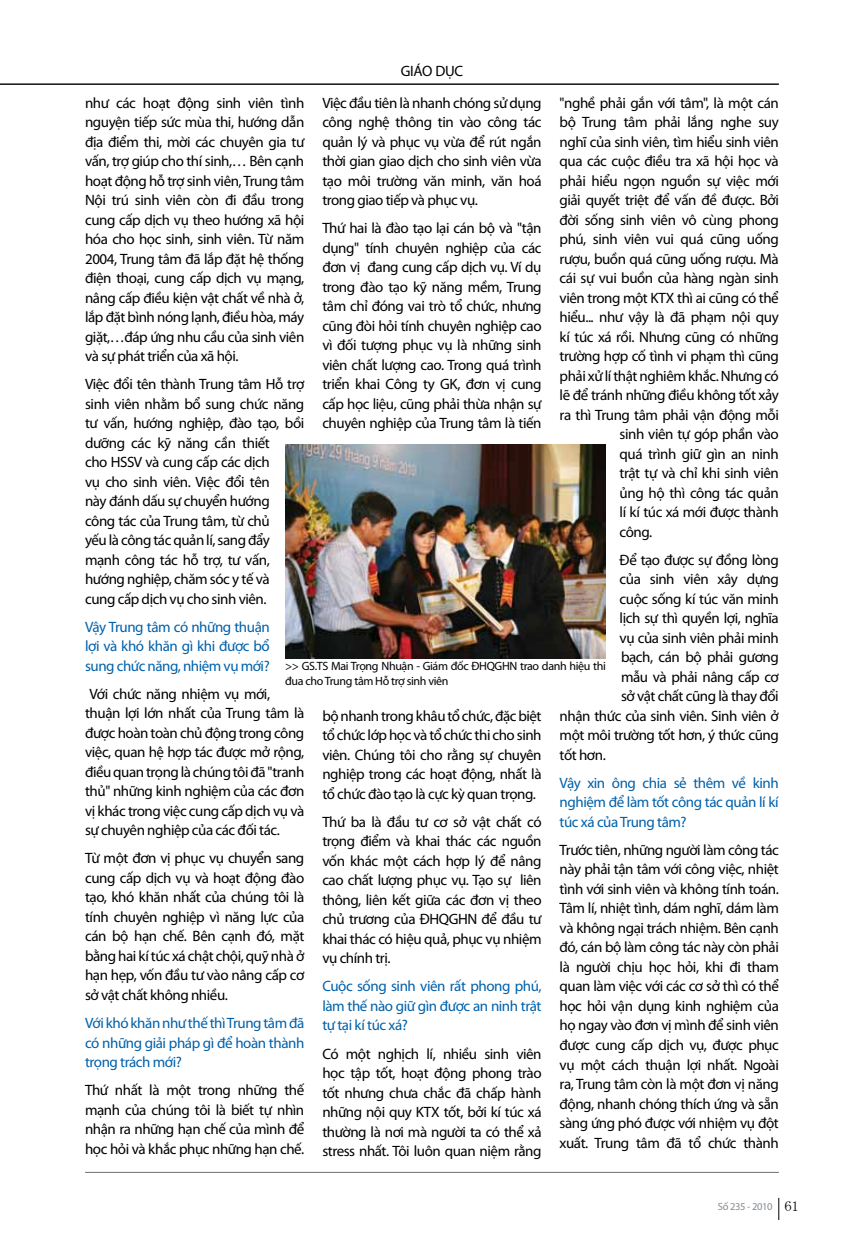
<style>
.page{position:relative;width:864px;height:1242px;background:#fff}
.page>*{position:absolute;margin:0;border:0;box-sizing:border-box;transform-origin:0 0}
.t1{font:15px/19.5px "Myriad Pro";letter-spacing:-.03em;color:#000;text-align:justify}
.t2{font:15px/19.5px "Myriad Pro";letter-spacing:-.03em;color:#0061aa;text-align:justify}
.t3{font:12px/15px "Myriad Pro";letter-spacing:-.03em;color:#000}
.t4{font:10.5px "Myriad Pro";letter-spacing:-.03em;color:#828b92}
.s1{font-family:"MS Mincho";font-size:14.25px;color:#000}
</style>
<div class="page">
<img style="left:285px;top:444px;width:320px;height:214px">
<hr style="left:0;top:84px;width:778px;height:1px;background:#0a0a0b">
<hr style="left:85px;top:1172px;width:693px;height:1px;background:#6d6e71">
<svg style="left:778px;top:1198px;width:1px;height:22px"></svg>
<p class="t1" style="left:400px;top:61px;width:9px">GIÁO</p>
<p class="t1" style="left:435px;top:61px;width:19px">DỤC</p>
<p class="t1" style="left:322px;top:93px;width:221px">Việc đầu tiên là nhanh chóng sử dụng công nghệ thông tin vào công tác quản lý và phục vụ vừa để rút ngắn thời gian giao dịch cho sinh viên vừa tạo môi trường văn minh, văn hoá trong giao tiếp và phục vụ.</p>
<p class="t1" style="left:322px;top:218px;width:221px">Thứ hai là đào tạo lại cán bộ và "tận dụng" tính chuyên nghiệp của các đơn vị đang cung cấp dịch vụ. Ví dụ trong đào tạo kỹ năng mềm, Trung tâm chỉ đóng vai trò tổ chức, nhưng cũng đòi hỏi tính chuyên nghiệp cao vì đối tượng phục vụ là những sinh viên chất lượng cao. Trong quá trình triển khai Công ty GK, đơn vị cung cấp học liệu, cũng phải thừa nhận sự chuyên nghiệp của Trung tâm là tiến</p>
<p class="t1" style="left:559px;top:93px;width:220px">"nghề phải gắn với tâm", là một cán</p>
<p class="t1" style="left:559px;top:112px;width:220px">bộ Trung tâm phải lắng nghe suy</p>
<p class="t1" style="left:559px;top:132px;width:221px">nghĩ của sinh viên, tìm hiểu sinh viên</p>
<p class="t1" style="left:559px;top:151px;width:221px">qua các cuộc điều tra xã hội học và</p>
<p class="t1" style="left:559px;top:171px;width:221px">phải hiểu ngọn nguồn sự việc mới</p>
<p class="t1" style="left:559px;top:190px;width:221px">giải quyết triệt để vấn đề được. Bởi</p>
<p class="t1" style="left:559px;top:210px;width:220px">đời sống sinh viên vô cùng phong</p>
<p class="t1" style="left:559px;top:229px;width:221px">phú, sinh viên vui quá cũng uống</p>
<p class="t1" style="left:559px;top:249px;width:221px">rượu, buồn quá cũng uống rượu. Mà</p>
<p class="t1" style="left:559px;top:268px;width:221px">cái sự vui buồn của hàng ngàn sinh</p>
<p class="t1" style="left:559px;top:288px;width:221px">viên trong một KTX thì ai cũng có thể</p>
<p class="t1" style="left:559px;top:307px;width:220px">hiểu... như vậy là đã phạm nội quy</p>
<p class="t1" style="left:559px;top:327px;width:221px">kí túc xá rồi. N hưng cũng có những</p>
<p class="t1" style="left:559px;top:346px;width:221px">trường hợp cố tình vi phạm thì cũng</p>
<p class="t1" style="left:559px;top:366px;width:221px">phải xử lí thật nghiêm khắc. N hưng có</p>
<p class="t1" style="left:559px;top:385px;width:221px">lẽ để tránh những điều không tốt xảy</p>
<p class="t1" style="left:559px;top:405px;width:221px">ra thì Trung tâm phải vận động mỗi</p>
<p class="t1" style="left:619px;top:424px;width:161px">sinh viên tự góp phần vào</p>
<p class="t1" style="left:619px;top:444px;width:161px">quá trình giữ gìn an ninh</p>
<p class="t1" style="left:619px;top:463px;width:161px">trật tự và chỉ khi sinh viên</p>
<p class="t1" style="left:619px;top:483px;width:161px">ủng hộ thì công tác quản</p>
<p class="t1" style="left:619px;top:502px;width:161px">lí kí túc xá mới được thành</p>
<p class="t1" style="left:619px;top:522px;width:34px">công.</p>
<p class="t1" style="left:619px;top:550px;width:161px">Để tạo được sự đồng lòng</p>
<p class="t1" style="left:619px;top:569px;width:161px">của sinh viên xây dựng</p>
<p class="t1" style="left:619px;top:589px;width:161px">cuộc sống kí túc văn minh</p>
<p class="t1" style="left:619px;top:608px;width:161px">lịch sự thì quyền lợi, nghĩa</p>
<p class="t1" style="left:619px;top:628px;width:161px">vụ của sinh viên phải minh</p>
<p class="t1" style="left:620px;top:647px;width:159px">bạch, cán bộ phải gương</p>
<p class="t1" style="left:620px;top:667px;width:159px">mẫu và phải nâng cấp cơ</p>
<p class="t1" style="left:620px;top:686px;width:159px">sở vật chất cũng là thay đổi</p>
<p class="t1" style="left:559px;top:706px;width:221px">nhận thức của sinh viên. Sinh viên ở</p>
<p class="t1" style="left:559px;top:725px;width:221px">một môi trường tốt hơn, ý thức cũng</p>
<p class="t1" style="left:559px;top:745px;width:48px">tốt hơn.</p>
<p class="t2" style="left:559px;top:773px;width:221px">Vậy xin ông chia sẻ thêm về kinh nghiệm để làm tốt công tác quản lí kí túc xá của Trung tâm?</p>
<p class="t1" style="left:559px;top:840px;width:221px">Trước tiên, những người làm công tác này phải tận tâm với công việc, nhiệt tình với sinh viên và không tính toán.<br>Tâm lí, nhiệt tình, dám nghĩ, dám làm và không ngại trách nhiệm. Bên cạnh đó, cán bộ làm công tác này còn phải là người chịu học hỏi, khi đi tham quan làm việc với các cơ sở thì có thể học hỏi vận dụng kinh nghiệm của họ ngay vào đơn vị mình để sinh viên được cung cấp dịch vụ, được phục vụ một cách thuận lợi nhất. Ngoài ra, Trung tâm còn là một đơn vị năng động, nhanh chóng thích ứng và sẵn sàng ứng phó được với nhiệm vụ đột xuất. Trung tâm đã tổ chức thành</p>
<p class="t1" style="left:85px;top:93px;width:221px">như các hoạt động sinh viên tình nguyện tiếp sức mùa thi, hướng dẫn địa điểm thi, mời các chuyên gia tư vấn, trợ giúp cho thí sinh,… Bên cạnh hoạt động hỗ trợ sinh viên, Trung tâm Nội trú sinh viên còn đi đầu trong cung cấp dịch vụ theo hướng xã hội hóa cho học sinh, sinh viên. Từ năm 2004, Trung tâm đã lắp đặt hệ thống điện thoại, cung cấp dịch vụ mạng, nâng cấp điều kiện vật chất về nhà ở, lắp đặt bình nóng lạnh, điều hòa, máy giặt,…đáp ứng nhu cầu của sinh viên và sự phát triển của xã hội.</p>
<p class="t1" style="left:85px;top:374px;width:221px;text-align:left">Việc đổi tên thành Trung tâm Hỗ trợ sinh viên nhằm bổ sung chức năng tư vấn, hướng nghiệp, đào tạo, bồi dưỡng các kỹ năng cần thiết<br>cho HSSV và cung cấp các dịch<br>vụ cho sinh viên. Việc đổi tên<br>này đánh dấu sự chuyển hướng<br>công tác của Trung tâm, từ chủ<br>yếu là công tác quản lí, sang đẩy mạnh công tác hỗ trợ, tư vấn, hướng nghiệp, chăm sóc y tế và<br>cung cấp dịch vụ cho sinh viên.</p>
<p class="t2" style="left:85px;top:617px;width:186px">Vậy Trung tâm có những thuận lợi và khó khăn gì khi được bổ sung chức năng, nhiệm vụ mới?</p>
<p class="t1" style="left:85px;top:684px;width:221px;text-align:left">Với chức năng nhiệm vụ mới, thuận lợi lớn nhất của Trung tâm là được hoàn toàn chủ động trong công việc, quan hệ hợp tác được mở rộng, điều quan trọng là chúng tôi đã "tranh thủ" những kinh nghiệm của các đơn vị khác trong việc cung cấp dịch vụ và sự chuyên nghiệp của các đối tác.</p>
<p class="t1" style="left:85px;top:848px;width:221px">Từ một đơn vị phục vụ chuyển sang cung cấp dịch vụ và hoạt động đào tạo, khó khăn nhất của chúng tôi là tính chuyên nghiệp vì năng lực của cán bộ hạn chế. Bên cạnh đó, mặt bằng hai kí túc xá chật chội, quỹ nhà ở hạn hẹp, vốn đầu tư vào nâng cấp cơ sở vật chất không nhiều.</p>
<p class="t2" style="left:85px;top:1013px;width:221px">Với khó khăn như thế thì Trung tâm đã có những giải pháp gì để hoàn thành trọng trách mới?</p>
<p class="t1" style="left:85px;top:1080px;width:221px">Thứ nhất là một trong những thế mạnh của chúng tôi là biết tự nhìn nhận ra những hạn chế của mình để học hỏi và khắc phục những hạn chế.</p>
<p class="t3" style="left:285px;top:658px;width:322px">&gt;&gt; GS.TS Mai Trọng N huận - Giám đốc ĐHQGHN trao danh hiệu thi đua cho Trung tâm Hỗ trợ sinh viên</p>
<p class="t1" style="left:322px;top:706px;width:221px">bộ nhanh trong khâu tổ chức, đặc biệt tổ chức lớp học và tổ chức thi cho sinh viên. Chúng tôi cho rằng sự chuyên nghiệp trong các hoạt động, nhất là tổ chức đào tạo là cực kỳ quan trọng.</p>
<p class="t1" style="left:322px;top:812px;width:221px">Thứ ba là đầu tư cơ sở vật chất có trọng điểm và khai thác các nguồn vốn khác một cách hợp lý để nâng cao chất lượng phục vụ. Tạo sự liên thông, liên kết giữa các đơn vị theo chủ trương của ĐHQGHN để đầu tư khai thác có hiệu quả, phục vụ nhiệm vụ chính trị.</p>
<p class="t2" style="left:322px;top:976px;width:221px">Cuộc sống sinh viên rất phong phú, làm thế nào giữ gìn được an ninh trật tự tại kí túc xá?</p>
<p class="t1" style="left:322px;top:1043px;width:221px">Có một nghịch lí, nhiều sinh viên học tập tốt, hoạt động phong trào tốt nhưng chưa chắc đã chấp hành những nội quy KTX tốt, bởi kí túc xá thường là nơi mà người ta có thể xả stress nhất. Tôi luôn quan niệm rằng</p>
<p class="t4" style="left:717px;top:1199px;width:83px">Số 235 - 2010 <span class="s1">61</span></p>
</div>
